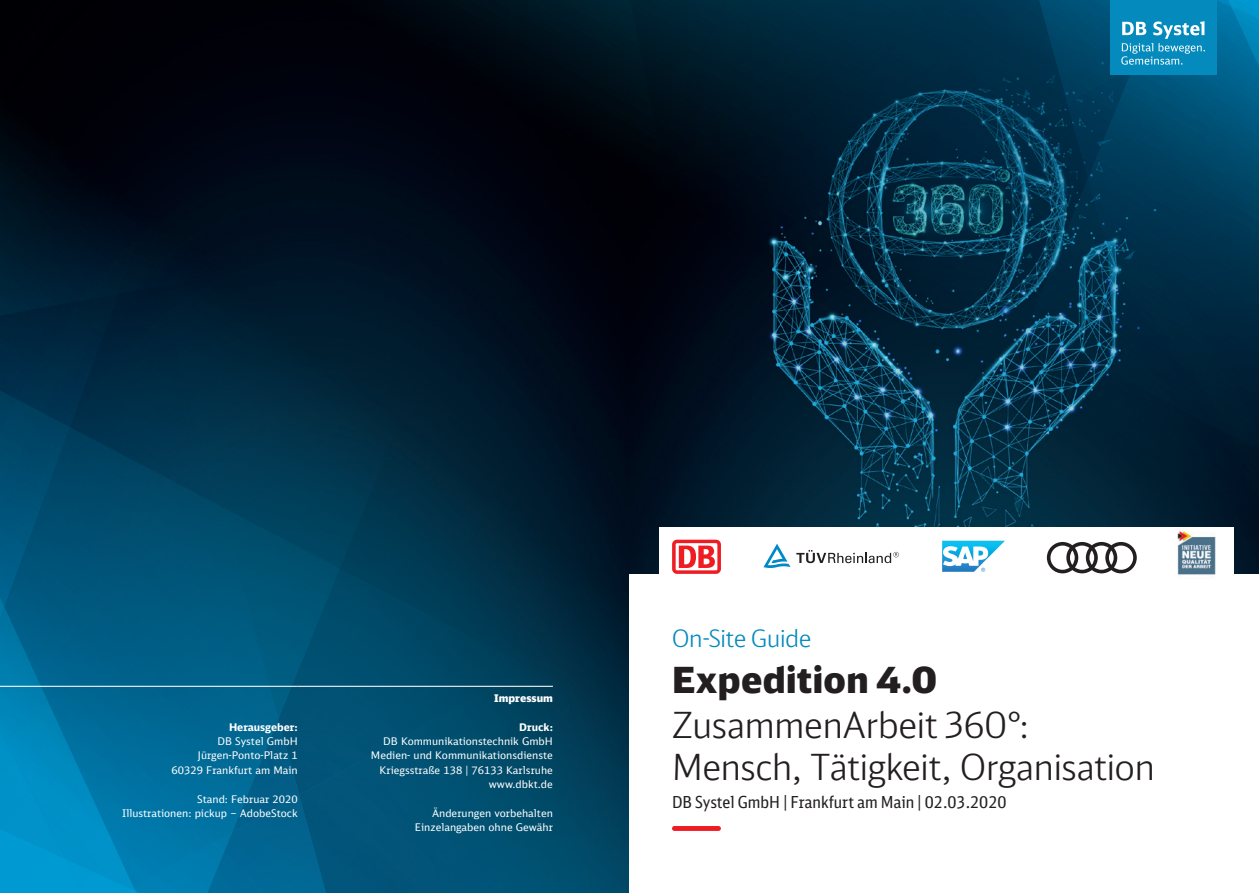
<style>
.page{position:relative;width:1259px;height:893px;background:#fff}
.page>*{position:absolute;margin:0;border:0;box-sizing:border-box;transform-origin:0 0}
.t1{font:300 36px/41.4px "DB Head";color:#231f20}
.t2{font:900 36px "DB Head";letter-spacing:.01em;color:#231f20}
.t3{font:300 24px "DB Head";letter-spacing:-.005em;color:#048abc}
.t4{font:16.5px "DB Sans Cond";color:#231f20}
.t5{font:10.5px/14.4px "DB Sans";color:#fff;text-align:right}
.t6{font:700 10.5px "DB Sans";color:#fff}
.t7{font:900 10.5px "DB Sans";color:#fff}
.s1{font-family:"DB Sans Cond Altern"}
</style>
<div class="page">
<img style="left:0;top:0;width:95px;height:178px">
<img style="left:4px;top:606px;width:91px;height:217px">
<img style="left:0;top:823px;width:95px;height:70px">
<img style="left:66px;top:859px;width:29px;height:34px">
<img style="left:0;top:606px;width:4px;height:47px">
<img style="left:0;top:178px;width:95px;height:428px">
<img style="left:24px;top:97px;width:71px;height:154px">
<img style="left:0;top:294px;width:95px;height:133px">
<div style="left:169px;top:0;width:142px;height:42px;background:#000007"></div>
<div style="left:95px;top:0;width:74px;height:205px;background:#000005"></div>
<div style="left:197px;top:14px;width:114px;height:36px;background:#000108"></div>
<img style="left:169px;top:42px;width:29px;height:8px">
<div style="left:311px;top:0;width:57px;height:37px;background:#000109"></div>
<div style="left:368px;top:0;width:57px;height:37px;background:#00040b"></div>
<div style="left:511px;top:0;width:58px;height:37px;background:#001620"></div>
<div style="left:425px;top:0;width:86px;height:37px;background:#000c15"></div>
<svg style="left:299px;top:12px;width:13px;height:3px"></svg>
<div style="left:95px;top:50px;width:131px;height:137px;background:#00010a"></div>
<img style="left:569px;top:0;width:61px;height:89px">
<img style="left:1067px;top:0;width:43px;height:65px">
<img style="left:630px;top:0;width:6px;height:89px">
<img style="left:636px;top:0;width:431px;height:165px">
<img style="left:1088px;top:11px;width:171px;height:380px">
<img style="left:1067px;top:65px;width:67px;height:113px">
<img style="left:1088px;top:178px;width:58px;height:151px">
<img style="left:837px;top:102px;width:251px;height:227px">
<img style="left:554px;top:729px;width:75px;height:39px">
<img style="left:1216px;top:0;width:20px;height:9px">
<img style="left:1216px;top:0;width:15px;height:7px">
<img style="left:1236px;top:0;width:23px;height:25px">
<img style="left:297px;top:768px;width:332px;height:125px">
<img style="left:272px;top:786px;width:36px;height:66px">
<img style="left:272px;top:852px;width:25px;height:41px">
<img style="left:95px;top:786px;width:177px;height:107px">
<img style="left:95px;top:205px;width:305px;height:263px">
<div style="left:107px;top:187px;width:40px;height:53px;background:#000818"></div>
<img style="left:289px;top:339px;width:237px;height:95px">
<img style="left:216px;top:263px;width:10px;height:60px">
<img style="left:226px;top:37px;width:343px;height:302px">
<img style="left:147px;top:150px;width:142px;height:113px">
<img style="left:526px;top:361px;width:20px;height:29px">
<img style="left:481px;top:89px;width:211px;height:272px">
<img style="left:657px;top:135px;width:105px;height:174px">
<img style="left:715px;top:165px;width:122px;height:106px">
<img style="left:400px;top:434px;width:229px;height:295px">
<img style="left:311px;top:468px;width:118px;height:107px">
<img style="left:604px;top:663px;width:25px;height:45px">
<img style="left:466px;top:390px;width:80px;height:150px">
<img style="left:546px;top:361px;width:164px;height:302px">
<img style="left:1206px;top:391px;width:53px;height:183px">
<div style="left:598px;top:309px;width:94px;height:88px;background:#000512"></div>
<img style="left:710px;top:437px;width:126px;height:90px">
<img style="left:836px;top:329px;width:370px;height:198px">
<img style="left:692px;top:271px;width:70px;height:166px">
<img style="left:762px;top:229px;width:264px;height:249px">
<img style="left:95px;top:386px;width:216px;height:134px">
<img style="left:338px;top:575px;width:216px;height:193px">
<img style="left:157px;top:520px;width:243px;height:238px">
<img style="left:95px;top:473px;width:62px;height:132px">
<img style="left:95px;top:605px;width:115px;height:208px">
<img style="left:315px;top:758px;width:23px;height:16px">
<img style="left:210px;top:712px;width:105px;height:74px">
<img style="left:142px;top:718px;width:99px;height:86px">
<img style="left:1248px;top:539px;width:11px;height:35px">
<div style="left:629px;top:574px;width:630px;height:319px;background:#fff"></div>
<div style="left:659px;top:527px;width:574px;height:54px;background:#fff"></div>
<div style="left:1110px;top:0;width:106px;height:74px;background:#048abc"></div>
<svg style="left:1121px;top:21px;width:84px;height:44px"></svg>
<svg style="left:672px;top:540px;width:48px;height:34px"></svg>
<svg style="left:675px;top:543px;width:42px;height:27px"></svg>
<svg style="left:679px;top:546px;width:36px;height:22px"></svg>
<svg style="left:796px;top:550px;width:103px;height:13px"></svg>
<svg style="left:763px;top:544px;width:27px;height:24px"></svg>
<img style="left:1177px;top:530px;width:38px;height:47px">
<svg style="left:942px;top:541px;width:63px;height:31px"></svg>
<svg style="left:1047px;top:542px;width:89px;height:31px"></svg>
<hr style="left:0;top:686px;width:298px;height:1px;background:#fff">
<hr style="left:298px;top:686px;width:255px;height:1px;background:#fff">
<div style="left:672px;top:826px;width:49px;height:5px;background:#ee1d23;border-radius:2px"></div>
<p class="t6" style="left:229px;top:720px;width:70px">Herausgeber:</p>
<p class="t5" style="left:171px;top:734px;width:128px">DB Systel GmbH<br>Jürgen-Ponto-Platz 1<br>60329 Frankfurt am Main</p>
<p class="t5" style="left:122px;top:791px;width:177px">Stand: Februar 2020<br>Illustrationen: pickup – AdobeStock</p>
<p class="t7" style="left:494px;top:691px;width:60px">Impressum</p>
<p class="t6" style="left:519px;top:720px;width:35px">Druck:</p>
<p class="t5" style="left:371px;top:734px;width:183px">DB Kommunikationstechnik GmbH<br>Medien- und Kommunikationsdienste<br>Kriegsstraße 138 <span class="s1">|</span> 76133 Karlsruhe www.dbkt.de</p>
<p class="t5" style="left:415px;top:806px;width:140px">Änderungen vorbehalten<br>Einzelangaben ohne Gewähr</p>
<h2 class="t3" style="left:672px;top:624px;width:141px">On-Site Guide</h2>
<h1 class="t2" style="left:672px;top:656px;width:266px">Expedition 4.0</h1>
<h1 class="t1" style="left:672px;top:704px;width:484px">ZusammenArbeit 360°:<br>Mensch, Tätigkeit, Organisation</h1>
<h3 class="t4" style="left:672px;top:792px;width:336px">DB Systel GmbH | Frankfurt am Main | 02.03.2020</h3>
</div>
